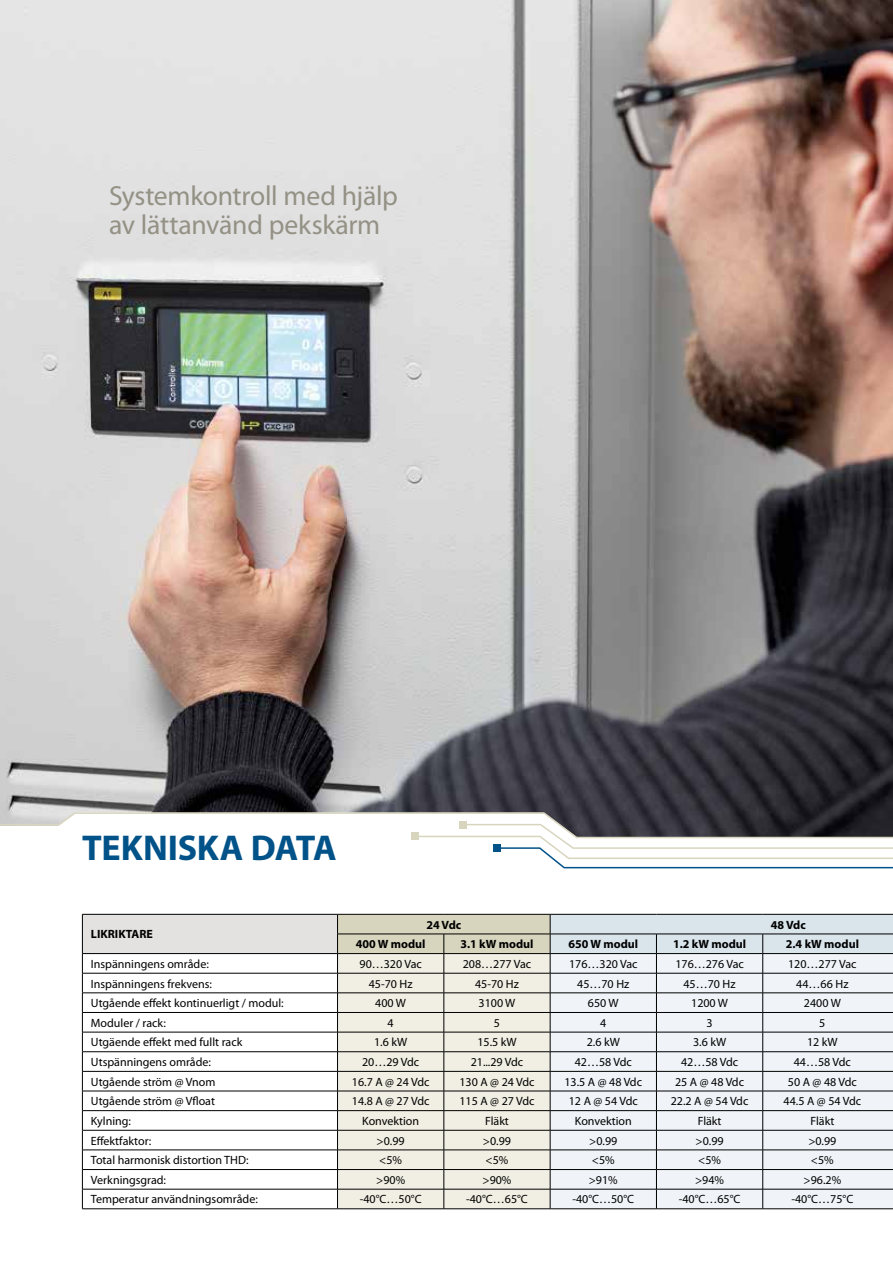
<style>
.page{position:relative;width:893px;height:1263px;background:#fff}
.page>*{position:absolute;margin:0;border:0;box-sizing:border-box;transform-origin:0 0}
.t1{font:700 36px "Myriad Pro";letter-spacing:-.005em;color:#005289}
.t2{font:27.6px/28.7px "Myriad Pro";letter-spacing:-.01em;color:#949185}
.t3{font:12px "Myriad Pro";color:#000}
.t4{font:700 12px "Myriad Pro";color:#000}
</style>
<div class="page">
<img style="left:0;top:0;width:893px;height:812px">
<svg style="left:0;top:812px;width:893px;height:57px"></svg>
<div style="left:459px;top:821px;width:8px;height:7px;background:#d8d5be"></div>
<div style="left:82px;top:914px;width:256px;height:39px;background:#e3e2e1"></div>
<svg style="left:83px;top:954px;width:254px;height:235px"></svg>
<hr style="left:82px;top:914px;width:256px;height:1px;background:#000">
<hr style="left:82px;top:953px;width:256px;height:1px;background:#000">
<hr style="left:82px;top:973px;width:256px;height:1px;background:#000">
<hr style="left:82px;top:992px;width:256px;height:1px;background:#000">
<hr style="left:82px;top:1012px;width:256px;height:1px;background:#000">
<hr style="left:82px;top:1032px;width:256px;height:1px;background:#000">
<hr style="left:82px;top:1051px;width:256px;height:1px;background:#000">
<hr style="left:82px;top:1071px;width:256px;height:1px;background:#000">
<hr style="left:82px;top:1091px;width:256px;height:1px;background:#000">
<hr style="left:82px;top:1110px;width:256px;height:1px;background:#000">
<hr style="left:82px;top:1130px;width:256px;height:1px;background:#000">
<hr style="left:82px;top:1150px;width:256px;height:1px;background:#000">
<hr style="left:82px;top:1169px;width:256px;height:1px;background:#000">
<hr style="left:82px;top:1189px;width:256px;height:1px;background:#000">
<svg style="left:82px;top:914px;width:1px;height:294px"></svg>
<svg style="left:337px;top:914px;width:556px;height:294px"></svg>
<hr style="left:82px;top:1208px;width:256px;height:1px;background:#000">
<hr style="left:338px;top:1208px;width:106px;height:1px;background:#000">
<hr style="left:444px;top:1208px;width:106px;height:1px;background:#000">
<hr style="left:550px;top:1208px;width:106px;height:1px;background:#000">
<hr style="left:656px;top:1208px;width:107px;height:1px;background:#000">
<hr style="left:763px;top:1208px;width:130px;height:1px;background:#000">
<h2 class="t2" style="left:109px;top:182px;width:290px">Systemkontroll med hjälp av lättanvänd pekskärm</h2>
<h1 class="t1" style="left:82px;top:828px;width:256px">TEKNISKA DATA</h1>
<p class="t4" style="left:91px;top:928px;width:64px">LIKRIKTARE</p>
<p class="t4" style="left:426px;top:918px;width:36px">24 Vdc</p>
<p class="t4" style="left:771px;top:918px;width:36px">48 Vdc</p>
<p class="t4" style="left:356px;top:937px;width:71px">400 W modul</p>
<p class="t4" style="left:460px;top:937px;width:75px">3.1 kW modul</p>
<p class="t4" style="left:568px;top:937px;width:71px">650 W modul</p>
<p class="t4" style="left:673px;top:937px;width:75px">1.2 kW modul</p>
<p class="t4" style="left:786px;top:937px;width:75px">2.4 kW modul</p>
<p class="t3" style="left:91px;top:957px;width:119px">Inspänningens område:</p>
<p class="t3" style="left:359px;top:957px;width:64px">90…320 Vac</p>
<p class="t3" style="left:463px;top:957px;width:70px">208…277 Vac</p>
<p class="t3" style="left:569px;top:957px;width:70px">176…320 Vac</p>
<p class="t3" style="left:675px;top:957px;width:70px">176…276 Vac</p>
<p class="t3" style="left:788px;top:957px;width:70px">120…277 Vac</p>
<p class="t3" style="left:91px;top:977px;width:123px">Inspänningens frekvens:</p>
<p class="t3" style="left:369px;top:977px;width:45px">45-70 Hz</p>
<p class="t3" style="left:475px;top:977px;width:45px">45-70 Hz</p>
<p class="t3" style="left:577px;top:977px;width:54px">45…70 Hz</p>
<p class="t3" style="left:683px;top:977px;width:54px">45…70 Hz</p>
<p class="t3" style="left:796px;top:977px;width:54px">44…66 Hz</p>
<p class="t3" style="left:91px;top:996px;width:194px">Utgående effekt kontinuerligt / modul:</p>
<p class="t3" style="left:375px;top:996px;width:32px">400 W</p>
<p class="t3" style="left:479px;top:996px;width:38px">3100 W</p>
<p class="t3" style="left:588px;top:996px;width:32px">650 W</p>
<p class="t3" style="left:691px;top:996px;width:38px">1200 W</p>
<p class="t3" style="left:804px;top:996px;width:38px">2400 W</p>
<p class="t3" style="left:91px;top:1016px;width:76px">Moduler / rack:</p>
<p class="t3" style="left:388px;top:1016px;width:8px">4</p>
<p class="t3" style="left:494px;top:1016px;width:8px">5</p>
<p class="t3" style="left:600px;top:1016px;width:8px">4</p>
<p class="t3" style="left:706px;top:1016px;width:8px">3</p>
<p class="t3" style="left:819px;top:1016px;width:8px">5</p>
<p class="t3" style="left:91px;top:1036px;width:153px">Utgäende effekt med fullt rack</p>
<p class="t3" style="left:374px;top:1036px;width:35px">1.6 kW</p>
<p class="t3" style="left:477px;top:1036px;width:41px">15.5 kW</p>
<p class="t3" style="left:587px;top:1036px;width:35px">2.6 kW</p>
<p class="t3" style="left:693px;top:1036px;width:35px">3.6 kW</p>
<p class="t3" style="left:807px;top:1036px;width:32px">12 kW</p>
<p class="t3" style="left:91px;top:1055px;width:122px">Utspänningens område:</p>
<p class="t3" style="left:362px;top:1055px;width:59px">20…29 Vdc</p>
<p class="t3" style="left:471px;top:1055px;width:54px">21...29 Vdc</p>
<p class="t3" style="left:575px;top:1055px;width:59px">42…58 Vdc</p>
<p class="t3" style="left:681px;top:1055px;width:59px">42…58 Vdc</p>
<p class="t3" style="left:794px;top:1055px;width:59px">44…58 Vdc</p>
<p class="t3" style="left:91px;top:1075px;width:126px">Utgående ström @ Vnom</p>
<p class="t3" style="left:352px;top:1075px;width:79px">16.7 A @ 24 Vdc</p>
<p class="t3" style="left:459px;top:1075px;width:77px">130 A @ 24 Vdc</p>
<p class="t3" style="left:564px;top:1075px;width:79px">13.5 A @ 48 Vdc</p>
<p class="t3" style="left:675px;top:1075px;width:70px">25 A @ 48 Vdc</p>
<p class="t3" style="left:788px;top:1075px;width:70px">50 A @ 48 Vdc</p>
<p class="t3" style="left:91px;top:1095px;width:126px">Utgående ström @ Vfloat</p>
<p class="t3" style="left:352px;top:1095px;width:79px">14.8 A @ 27 Vdc</p>
<p class="t3" style="left:459px;top:1095px;width:77px">115 A @ 27 Vdc</p>
<p class="t3" style="left:569px;top:1095px;width:70px">12 A @ 54 Vdc</p>
<p class="t3" style="left:671px;top:1095px;width:79px">22.2 A @ 54 Vdc</p>
<p class="t3" style="left:784px;top:1095px;width:79px">44.5 A @ 54 Vdc</p>
<p class="t3" style="left:91px;top:1114px;width:42px">Kylning:</p>
<p class="t3" style="left:362px;top:1114px;width:58px">Konvektion</p>
<p class="t3" style="left:485px;top:1114px;width:25px">Fläkt</p>
<p class="t3" style="left:575px;top:1114px;width:58px">Konvektion</p>
<p class="t3" style="left:698px;top:1114px;width:25px">Fläkt</p>
<p class="t3" style="left:810px;top:1114px;width:25px">Fläkt</p>
<p class="t3" style="left:91px;top:1134px;width:62px">Effektfaktor:</p>
<p class="t3" style="left:377px;top:1134px;width:30px">&gt;0.99</p>
<p class="t3" style="left:483px;top:1134px;width:30px">&gt;0.99</p>
<p class="t3" style="left:589px;top:1134px;width:30px">&gt;0.99</p>
<p class="t3" style="left:695px;top:1134px;width:30px">&gt;0.99</p>
<p class="t3" style="left:808px;top:1134px;width:30px">&gt;0.99</p>
<p class="t3" style="left:91px;top:1154px;width:159px">Total harmonisk distortion THD:</p>
<p class="t3" style="left:379px;top:1154px;width:24px">&lt;5%</p>
<p class="t3" style="left:486px;top:1154px;width:24px">&lt;5%</p>
<p class="t3" style="left:592px;top:1154px;width:24px">&lt;5%</p>
<p class="t3" style="left:698px;top:1154px;width:24px">&lt;5%</p>
<p class="t3" style="left:811px;top:1154px;width:24px">&lt;5%</p>
<p class="t3" style="left:91px;top:1173px;width:77px">Verkningsgrad:</p>
<p class="t3" style="left:376px;top:1173px;width:30px">&gt;90%</p>
<p class="t3" style="left:482px;top:1173px;width:30px">&gt;90%</p>
<p class="t3" style="left:589px;top:1173px;width:30px">&gt;91%</p>
<p class="t3" style="left:695px;top:1173px;width:30px">&gt;94%</p>
<p class="t3" style="left:804px;top:1173px;width:39px">&gt;96.2%</p>
<p class="t3" style="left:91px;top:1193px;width:168px">Temperatur användningsområde:</p>
<p class="t3" style="left:360px;top:1193px;width:63px">-40°C…50°C</p>
<p class="t3" style="left:466px;top:1193px;width:63px">-40°C…65°C</p>
<p class="t3" style="left:572px;top:1193px;width:63px">-40°C…50°C</p>
<p class="t3" style="left:679px;top:1193px;width:63px">-40°C…65°C</p>
<p class="t3" style="left:791px;top:1193px;width:63px">-40°C…75°C</p>
</div>
